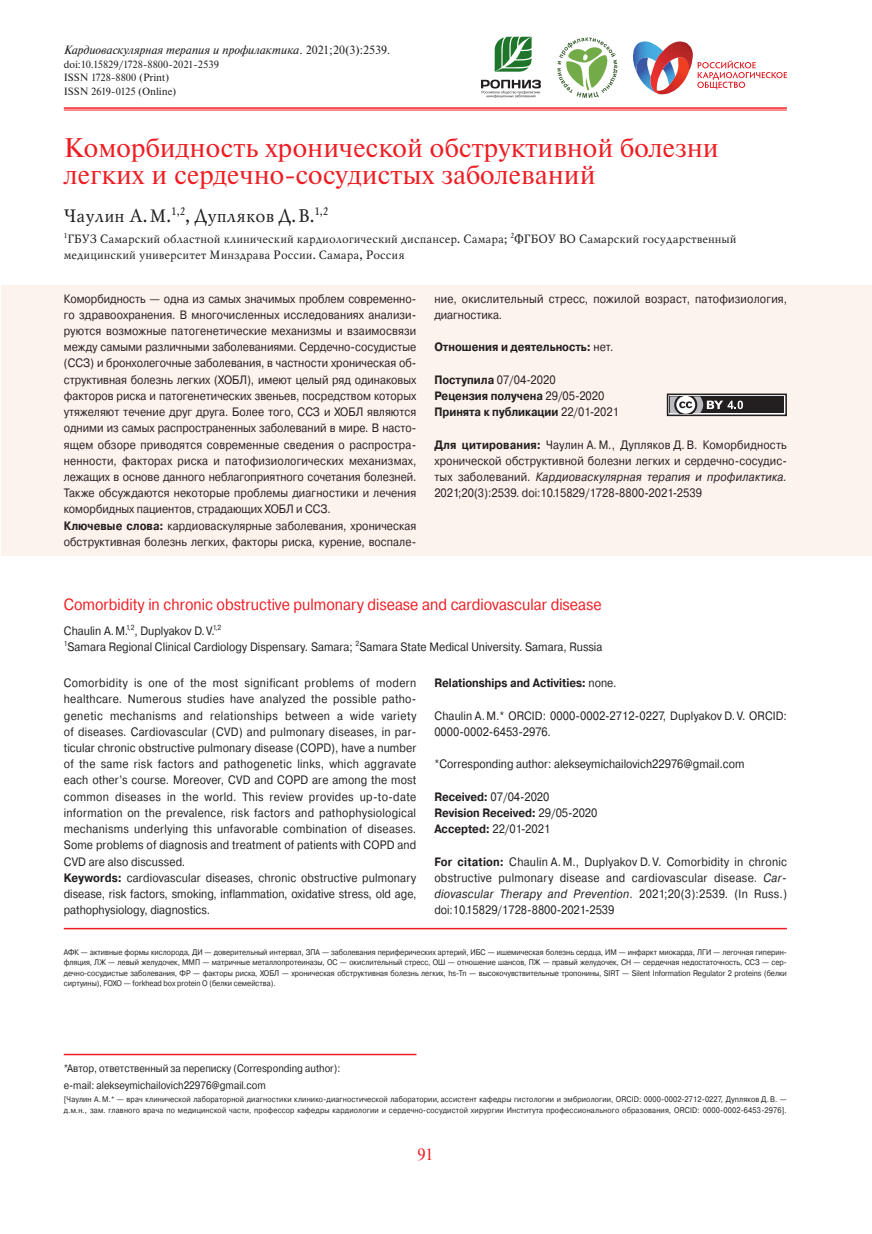
<style>
.page{position:relative;width:872px;height:1234px;background:#fff}
.page>*{position:absolute;margin:0;border:0;box-sizing:border-box;transform-origin:0 0}
.t1{font:27px/27px "Newton";color:#ee1d23}
.t2{font:18px "Mysl C";color:#231f20}
.t3{font:16.5px "Newton";color:#ee1d23}
.t4{font:16.2px "Pragmatica";color:#ee1d23;scale:.89 1}
.t5{font:12.15px/16.2px "Pragmatica";letter-spacing:.01em;color:#231f20;scale:.89 1}
.t6{font:700 12.15px/16.2px "Pragmatica";color:#231f20;scale:.89 1}
.t7{font:12px/16.2px "Mysl C";color:#231f20}
.t8{font:italic 12px "Newton";color:#231f20}
.t9{font:10.8px/16.2px "Pragmatica";color:#231f20;scale:.89 1}
.t10{font:10.5px/13.5px "Newton";color:#231f20}
.t11{font:8.1px/10.5px "Pragmatica";letter-spacing:.02em;color:#231f20;scale:.89 1}
.s1{font-style:normal}
.s2{font-weight:700}
.s3{font-weight:400}
.s4{font-style:italic}
</style>
<div class="page">
<div style="left:1px;top:284px;width:871px;height:271px;background:#fdf3ed"></div>
<hr style="left:64px;top:107px;width:723px;height:2px;background:#ee1d23">
<hr style="left:64px;top:110px;width:723px;height:1px;background:#ee1d23">
<svg style="left:557px;top:37px;width:60px;height:61px"></svg>
<svg style="left:481px;top:80px;width:60px;height:18px"></svg>
<svg style="left:494px;top:37px;width:37px;height:35px"></svg>
<svg style="left:633px;top:41px;width:154px;height:53px"></svg>
<div style="left:667px;top:393px;width:120px;height:23px;border:2px solid #231f20"></div>
<div style="left:670px;top:396px;width:114px;height:17px;background:#231f20"></div>
<svg style="left:670px;top:396px;width:73px;height:17px"></svg>
<hr style="left:64px;top:1053px;width:352px;height:1px;background:#ee1d23">
<hr style="left:64px;top:927px;width:723px;height:2px;background:#ee1d23">
<p class="t8" style="left:64px;top:42px;width:328px">Кардиоваскулярная терапия и профилактика<span class="s1">. 2021;20(3):2539.</span></p>
<p class="t10" style="left:64px;top:57px;width:157px">doi:10.15829/1728-8800-2021-2539<br>ISSN 1728-8800 (Print)<br>ISSN 2619-0125 (Online)</p>
<h1 class="t1" style="left:64px;top:134px;width:656px">Коморбидность хронической обструктивной болезни легких и сердечно-сосудистых заболеваний</h1>
<h2 class="t2" style="left:64px;top:206px;width:266px">Чаулин А.М.<sup>1,2</sup>, Дупляков Д.В.<sup>1,2</sup></h2>
<p class="t7" style="left:64px;top:231px;width:674px"><sup>1</sup>ГБУЗ Самарский областной клинический кардиологический диспансер. Самара; <sup>2</sup>ФГБОУ ВО Самарский государственный медицинский университет Минздрава России. Самара, Россия</p>
<p class="t5" style="left:64px;top:290px;width:398px">Коморбидность — одна из самых значимых проблем современно&shy;го здравоохранения. В многочисленных исследованиях анализи&shy;руются возможные патогенетические механизмы и взаимосвязи между самыми различными заболеваниями. Сердечно-сосудистые (ССЗ) и бронхолегочные заболевания, в частности хроническая об&shy;структивная болезнь легких (ХОБЛ), имеют целый ряд одинаковых факторов риска и патогенетических звеньев, посредством которых утяжеляют течение друг друга. Более того, ССЗ и ХОБЛ являются одними из самых распространенных заболеваний в мире. В насто&shy;ящем обзоре приводятся современные сведения о распростра&shy;ненности, факторах риска и патофизиологических механизмах, лежащих в основе данного неблагоприятного сочетания болезней.<br>Также обсуждаются некоторые проблемы диагностики и лечения коморбидных пациентов, страдающих ХОБЛ и ССЗ.<br><span class="s2">Ключевые слова:</span> кардиоваскулярные заболевания, хроническая обструктивная болезнь легких, факторы риска, курение, воспале-</p>
<p class="t5" style="left:434px;top:290px;width:398px">ние, окислительный стресс, пожилой возраст, патофизиология, диагностика.</p>
<p class="t6" style="left:434px;top:339px;width:203px">Отношения и деятельность: <span class="s3">нет.</span></p>
<p class="t6" style="left:434px;top:371px;width:209px">Поступила <span class="s3">07/04-2020<br></span>Рецензия получена <span class="s3">29/05-2020<br></span>Принята к публикации <span class="s3">22/01-2021</span></p>
<p class="t5" style="left:434px;top:435px;width:398px"><span class="s2">Для цитирования:</span> Чаулин А. М., Дупляков Д.В. Коморбидность хронической обструктивной болезни легких и сердечно-сосудис&shy;тых заболеваний. <span class="s4">Кардиоваскулярная терапия и профилактика.<br></span>2021;20(3):2539. doi:10.15829/1728-8800-2021-2539</p>
<h3 class="t4" style="left:64px;top:592px;width:606px">Comorbidity in chronic obstructive pulmonary disease and cardiovascular disease</h3>
<p class="t5" style="left:64px;top:622px;width:606px">Chaulin A.M.<sup>1,2</sup>, Duplyakov D.V.<sup>1,2<br>1</sup>Samara Regional Clinical Cardiology Dispensary. Samara; <sup>2</sup>Samara State Medical University. Samara, Russia</p>
<p class="t5" style="left:64px;top:674px;width:398px">Comorbidity is one of the most significant problems of modern healthcare. Numerous studies have analyzed the possible patho&shy;genetic mechanisms and relationships between a wide variety of diseases. Cardiovascular (CVD) and pulmonary diseases, in par-- ticular chronic obstructive pulmonary disease (COPD), have a number of the same risk factors and pathogenetic links, which aggravate each other’s course. Moreover, CVD and COPD are among the most common diseases in the world. This review provides up-to-date information on the prevalence, risk factors and pathophysiological mechanisms underlying this unfavorable combination of diseases.<br>Some problems of diagnosis and treatment of patients with COPD and CVD are also discussed.<br><span class="s2">Keywords:</span> cardiovascular diseases, chronic obstructive pulmonary disease, risk factors, smoking, inflammation, oxidative stress, old age, pathophysiology, diagnostics.</p>
<p class="t6" style="left:434px;top:675px;width:206px">Relationships and Activities: <span class="s3">none.</span></p>
<p class="t5" style="left:434px;top:706px;width:397px">Chaulin A.M.* ORCID: 0000-0002-2712-0227, Duplyakov D.V. ORCID:<br>0000-0002-6453-2976.</p>
<p class="t5" style="left:434px;top:755px;width:350px">*Corresponding author: alekseymichailovich22976@gmail.com</p>
<p class="t6" style="left:434px;top:788px;width:185px">Received: <span class="s3">07/04-2020<br></span>Revision Received: <span class="s3">29/05-2020<br></span>Accepted: <span class="s3">22/01-2021</span></p>
<p class="t5" style="left:434px;top:852px;width:398px;text-align:justify"><span class="s2">For citation:</span> Chaulin A. M., Duplyakov D. V. Comorbidity in chronic obstructive pulmonary disease and cardiovascular disease. <span class="s4">Car&shy;diovascular Therapy and Prevention</span>. 2021;20(3):2539. (In Russ.) doi:10.15829/1728-8800-2021-2539</p>
<p class="t11" style="left:64px;top:946px;width:814px;text-align:justify">АФК — активные формы кислорода, ДИ — доверительный интервал, ЗПА — заболевания периферических артерий, ИБС — ишемическая болезнь сердца, ИМ — инфаркт миокарда, ЛГИ — легочная гиперин&shy;фляция, ЛЖ — левый желудочек, ММП — матричные металлопротеиназы, ОС — окислительный стресс, ОШ — отношение шансов, ПЖ — правый желудочек, СН — сердечная недостаточность, ССЗ — сер&shy;дечно-сосудистые заболевания, ФР — факторы риска, ХОБЛ — хроническая обструктивная болезнь легких, hs-Tn — высокочувствительные тропонины, SIRT — Silent Information Regulator 2 proteins (белки сиртуины), FOXO — forkhead box protein О (белки семейства).</p>
<p class="t9" style="left:64px;top:1059px;width:312px">*Автор, ответственный за переписку (Corresponding author): e-mail: alekseymichailovich22976@gmail.com</p>
<p class="t11" style="left:64px;top:1093px;width:814px">[Чаулин А. М.* — врач клинической лабораторной диагностики клинико-диагностической лаборатории, ассистент кафедры гистологии и эмбриологии, ORCID: 0000-0002-2712-0227, Дупляков Д.В. — д.м.н., зам. главного врача по медицинской части, профессор кафедры кардиологии и сердечно-сосудистой хирургии Института профессионального образования, ORCID: 0000-0002-6453-2976].</p>
<h3 class="t3" style="left:417px;top:1143px;width:17px">91</h3>
</div>
